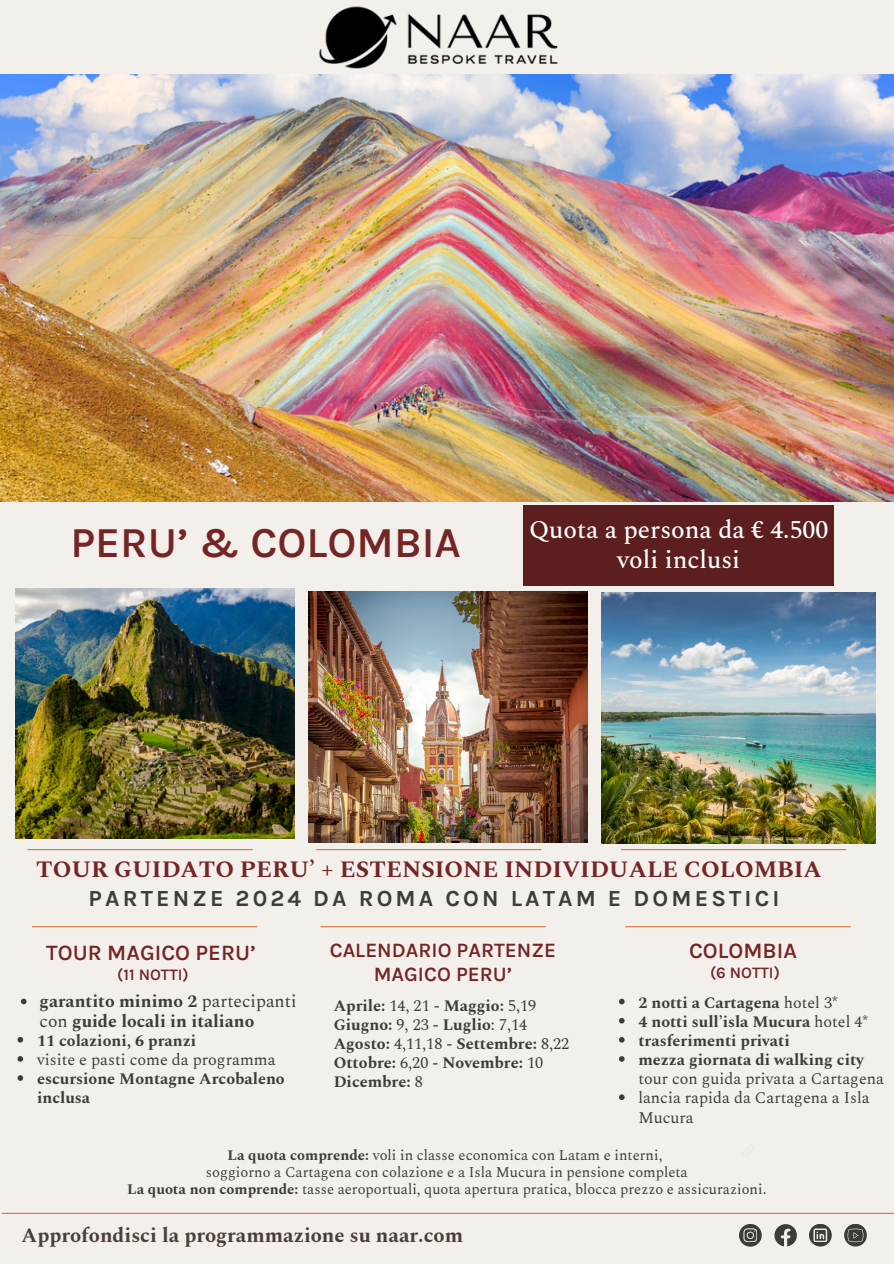
<style>
.page{position:relative;width:894px;height:1264px;background:#fff}
.page>*{position:absolute;margin:0;border:0;box-sizing:border-box;transform-origin:0 0}
.t1{font:600 43.05px "Karla";color:#742525}
.t2{font:500 25.05px "Spectral";color:#fff}
.t3{font:700 23.55px "Spectral";color:#742525}
.t4{font:700 23.1px "Karla";letter-spacing:.135em;color:#3d3c39}
.t5{font:600 22.05px "Karla";color:#742525}
.t6{font:600 20.55px "Karla";color:#742525}
.t7{font:700 20.4px "Spectral";color:#4b3f3a}
.t8{font:700 17.55px/20.2px "Spectral";color:#3d3c39}
.t9{font:700 16.05px/19.2px "Spectral";color:#3d3c39}
.t10{font:16.05px/19.2px "Spectral";color:#3d3c39}
.t11{font:600 16.05px "Karla";color:#742525}
.t12{font:14.55px "Spectral";color:#3d3c39}
.s1{font-weight:400}
.s2{font-weight:700}
</style>
<div class="page">
<div style="left:0;top:0;width:893px;height:1263px;background:#f3f0ec"></div>
<img style="left:15px;top:588px;width:279px;height:250px">
<img style="left:308px;top:591px;width:279px;height:251px">
<img style="left:0;top:75px;width:893px;height:426px">
<img style="left:601px;top:592px;width:274px;height:251px">
<hr style="left:2px;top:1212px;width:891px;height:1px;background:#e56f33">
<svg style="left:743px;top:1145px;width:11px;height:11px"></svg>
<svg style="left:774px;top:1224px;width:22px;height:22px"></svg>
<svg style="left:738px;top:1223px;width:23px;height:23px"></svg>
<svg style="left:743px;top:1228px;width:13px;height:13px"></svg>
<svg style="left:808px;top:1223px;width:23px;height:23px"></svg>
<svg style="left:813px;top:1228px;width:13px;height:13px"></svg>
<svg style="left:843px;top:1223px;width:23px;height:23px"></svg>
<svg style="left:847px;top:1228px;width:16px;height:14px"></svg>
<hr style="left:27px;top:849px;width:225px;height:1px;background:#e56f33">
<hr style="left:316px;top:849px;width:225px;height:1px;background:#e56f33">
<hr style="left:621px;top:849px;width:225px;height:1px;background:#e56f33">
<hr style="left:32px;top:926px;width:225px;height:1px;background:#e56f33">
<hr style="left:320px;top:926px;width:225px;height:1px;background:#e56f33">
<hr style="left:625px;top:926px;width:225px;height:1px;background:#e56f33">
<img style="left:319px;top:6px;width:239px;height:63px">
<div style="left:523px;top:505px;width:310px;height:81px;background:#5c1e1e"></div>
<svg style="left:21px;top:998px;width:6px;height:6px"></svg>
<svg style="left:18px;top:1037px;width:5px;height:5px"></svg>
<svg style="left:18px;top:1056px;width:5px;height:5px"></svg>
<svg style="left:18px;top:1075px;width:5px;height:5px"></svg>
<svg style="left:619px;top:998px;width:5px;height:6px"></svg>
<svg style="left:619px;top:1017px;width:5px;height:6px"></svg>
<svg style="left:619px;top:1037px;width:5px;height:5px"></svg>
<svg style="left:619px;top:1056px;width:5px;height:5px"></svg>
<svg style="left:619px;top:1094px;width:5px;height:6px"></svg>
<p class="t1" style="left:71px;top:517px;width:391px">PERU’ &amp; COLOMBIA</p>
<p class="t2" style="left:529px;top:512px;width:301px">Quota a persona da € 4.500</p>
<p class="t2" style="left:617px;top:541px;width:124px">voli inclusi</p>
<p class="t3" style="left:36px;top:852px;width:786px">TOUR GUIDATO PERU’ + ESTENSIONE INDIVIDUALE COLOMBIA</p>
<p class="t4" style="left:89px;top:885px;width:692px">PARTENZE 2024 DA ROMA CON LATAM E DOMESTICI</p>
<p class="t5" style="left:46px;top:939px;width:211px">TOUR MAGICO PERU’</p>
<p class="t11" style="left:117px;top:965px;width:73px">(11 NOTTI)</p>
<p class="t8" style="left:40px;top:991px;width:258px">garantito minimo 2 <span class="s1">partecipanti con</span> guide locali in italiano</p>
<p class="t9" style="left:37px;top:1031px;width:161px">11 colazioni, 6 pranzi</p>
<p class="t10" style="left:37px;top:1050px;width:240px">visite e pasti come da programma</p>
<p class="t9" style="left:37px;top:1069px;width:249px">escursione Montagne Arcobaleno inclusa</p>
<p class="t6" style="left:330px;top:938px;width:228px">CALENDARIO PARTENZE</p>
<p class="t6" style="left:373px;top:962px;width:140px">MAGICO PERU’</p>
<p class="t9" style="left:333px;top:996px;width:204px">Aprile: <span class="s1">14, 21 -</span> Maggio: <span class="s1">5,19</span></p>
<p class="t9" style="left:333px;top:1015px;width:195px">Giugno: <span class="s1">9, 23 -</span> Luglio<span class="s1">: 7,14</span></p>
<p class="t9" style="left:333px;top:1034px;width:237px">Agosto: <span class="s1">4,11,18 -</span> Settembre: <span class="s1">8,22</span></p>
<p class="t9" style="left:333px;top:1053px;width:211px">Ottobre: <span class="s1">6,20 -</span> Novembre: <span class="s1">10</span></p>
<p class="t9" style="left:333px;top:1072px;width:91px">Dicembre: <span class="s1">8</span></p>
<p class="t5" style="left:688px;top:937px;width:109px">COLOMBIA</p>
<p class="t11" style="left:709px;top:963px;width:71px">(6 NOTTI)</p>
<p class="t9" style="left:638px;top:993px;width:201px">2 notti a Cartagena <span class="s1">hotel 3*</span></p>
<p class="t9" style="left:638px;top:1012px;width:231px">4 notti sull’isla Mucura <span class="s1">hotel 4*</span></p>
<p class="t9" style="left:638px;top:1031px;width:153px">trasferimenti privati</p>
<p class="t10" style="left:638px;top:1050px;width:247px"><span class="s2">mezza giornata di walking city </span>tour con guida privata a Cartagena</p>
<p class="t10" style="left:638px;top:1089px;width:232px">lancia rapida da Cartagena a Isla<br>Mucura</p>
<p class="t12" style="left:227px;top:1144px;width:436px"><span class="s2">La quota comprende:</span> voli in classe economica con Latam e interni,</p>
<p class="t12" style="left:206px;top:1161px;width:483px">soggiorno a Cartagena con colazione e a Isla Mucura in pensione completa</p>
<p class="t12" style="left:127px;top:1178px;width:640px"><span class="s2">La quota non comprende:</span> tasse aeroportuali, quota apertura pratica, blocca prezzo e assicurazioni.</p>
<p class="t7" style="left:22px;top:1220px;width:443px">Approfondisci la programmazione su naar.com</p>
</div>
